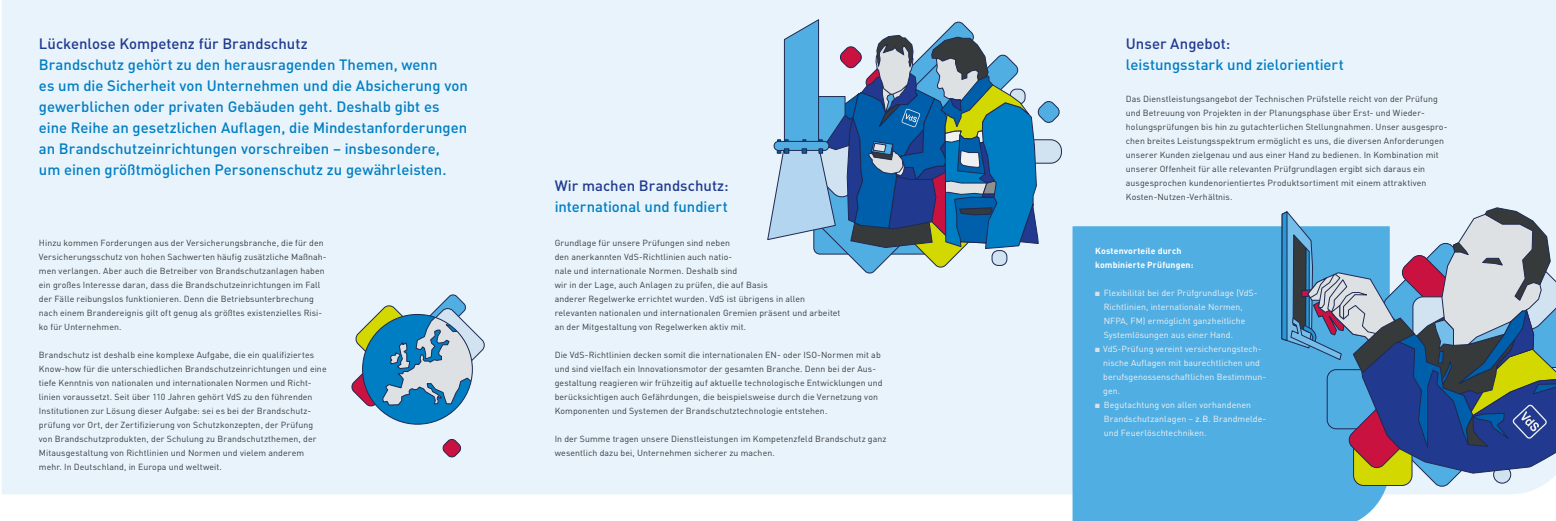
<style>
.page{position:relative;width:1556px;height:521px;background:#fff}
.page>*{position:absolute;margin:0;border:0;box-sizing:border-box;transform-origin:0 0}
.t1{font:500 14.88px/21px "DIN Pro";color:#007ec3}
.t2{font:500 14.88px "DIN Pro";color:#213a8f}
.t3{font:8.75px/14px "DIN Pro";letter-spacing:.01em;color:#373a3b}
.t4{font:8.75px/14px "DIN Pro";letter-spacing:.01em;color:#f2f2f2}
.t5{font:700 8.75px/14px "DIN Pro";letter-spacing:.01em;color:#fff}
.s1{color:#dee1e3}
.s2{color:#fff}
</style>
<div class="page">
<div style="left:2px;top:0;width:1553px;height:494px;background:#e8f3fc"></div>
<svg style="left:1072px;top:226px;width:317px;height:295px;background:#57b0e3"></svg>
<svg style="left:1280px;top:207px;width:275px;height:281px;background:#7592ad"></svg>
<svg style="left:350px;top:293px;width:136px;height:131px;background:#90b9ce"></svg>
<svg style="left:441px;top:438px;width:21px;height:21px"></svg>
<svg style="left:766px;top:0;width:294px;height:275px;background:#83abc7"></svg>
<h1 class="t2" style="left:39px;top:32px;width:270px">Lückenlose Kompetenz für Brandschutz</h1>
<p class="t1" style="left:39px;top:53px;width:430px">Brandschutz gehört zu den herausragenden Themen, wenn<br>es um die Sicherheit von Unternehmen und die Absicherung von gewerblichen oder privaten Gebäuden geht. Deshalb gibt es eine Reihe an gesetzlichen Auflagen, die Mindestanforderungen an Brandschutzeinrichtungen vorschreiben – insbesondere,<br>um einen größtmöglichen Personenschutz zu gewährleisten.</p>
<p class="t3" style="left:39px;top:235px;width:289px">Hinzu kommen Forderungen aus der Versicherungsbranche, die für den Versicherungsschutz von hohen Sachwerten häufig zusätzliche Maßnah&shy;men verlangen. Aber auch die Betreiber von Brandschutzanlagen haben ein großes Interesse daran, dass die Brandschutzeinrichtungen im Fall der Fälle reibungslos funktionieren. Denn die Betriebsunterbrechung nach einem Brandereignis gilt oft genug als größtes existenzielles Risi&shy;ko für Unternehmen.</p>
<p class="t3" style="left:39px;top:347px;width:289px">Brandschutz ist deshalb eine komplexe Aufgabe, die ein qualifiziertes Know-how für die unterschiedlichen Brandschutzeinrichtungen und eine tiefe Kenntnis von nationalen und internationalen Normen und Richt&shy;linien voraussetzt. Seit über 110 Jahren gehört VdS zu den führenden Institutionen zur Lösung dieser Aufgabe: sei es bei der Brandschutz&shy;prüfung vor Ort, der Zertifizierung von Schutzkonzepten, der Prüfung von Brandschutzprodukten, der Schulung zu Brandschutzthemen, der Mitausgestaltung von Richtlinien und Normen und vielem anderem mehr. In Deutschland, in Europa und weltweit.</p>
<h1 class="t2" style="left:554px;top:174px;width:175px">Wir machen Brandschutz:</h1>
<h1 class="t1" style="left:554px;top:195px;width:174px">international und fundiert</h1>
<p class="t3" style="left:554px;top:235px;width:287px">Grundlage für unsere Prüfungen sind neben<br>den anerkannten VdS-Richtlinien auch natio-<br>nale und internationale Normen. Deshalb sind<br>wir in der Lage, auch Anlagen zu prüfen, die auf Basis<br>anderer Regelwerke errichtet wurden. VdS ist übrigens in allen relevanten nationalen und internationalen Gremien präsent und arbeitet an der Mitgestaltung von Regelwerken aktiv mit.</p>
<p class="t3" style="left:554px;top:347px;width:329px">Die VdS-Richtlinien decken somit die internationalen EN- oder ISO-Normen mit ab und sind vielfach ein Innovationsmotor der gesamten Branche. Denn bei der Aus&shy;gestaltung reagieren wir frühzeitig auf aktuelle technologische Entwicklungen und berücksichtigen auch Gefährdungen, die beispielsweise durch die Vernetzung von Komponenten und Systemen der Brandschutztechnologie entstehen.</p>
<p class="t3" style="left:554px;top:431px;width:333px">In der Summe tragen unsere Dienstleistungen im Kompetenzfeld Brandschutz ganz wesentlich dazu bei, Unternehmen sicherer zu machen.</p>
<h1 class="t2" style="left:1125px;top:32px;width:106px">Unser Angebot:</h1>
<h1 class="t1" style="left:1125px;top:53px;width:219px">leistungsstark und zielorientiert</h1>
<p class="t3" style="left:1125px;top:91px;width:323px">Das Dienstleistungsangebot der Technischen Prüfstelle reicht von der Prüfung und Betreuung von Projekten in der Planungsphase über Erst- und Wieder&shy;holungsprüfungen bis hin zu gutachterlichen Stellungnahmen. Unser ausgespro&shy;chen breites Leistungsspektrum ermöglicht es uns, die diversen Anforderungen unserer Kunden zielgenau und aus einer Hand zu bedienen. In Kombination mit unserer Offenheit für alle relevanten Prüfgrundlagen ergibt sich daraus ein ausgesprochen kundenorientiertes Produktsortiment mit einem attraktiven Kosten-Nutzen-Verhältnis.</p>
<p class="t5" style="left:1095px;top:243px;width:100px">Kostenvorteile durch kombinierte Prüfungen:</p>
<p class="t4" style="left:1103px;top:285px;width:155px;text-indent:-8px"><span class="s1">■</span> Flexibilität bei der Prüfgrundlage (VdS-Richtlinien, internationale Normen, NFPA, FM) ermöglicht ganzheitliche Systemlösungen aus einer Hand.</p>
<p class="t4" style="left:1103px;top:341px;width:164px;text-indent:-8px"><span class="s1">■</span> VdS-Prüfung vereint versicherungstech&shy;nische Auflagen mit baurechtlichen und berufsgenossenschaftlichen Bestimmun&shy;gen.</p>
<p class="t4" style="left:1103px;top:397px;width:164px;text-indent:-8px"><span class="s1">■</span> Begutachtung von allen vorhandenen<br>Brandschutzanlagen – <span class="s2">z.B.</span> Brandmelde&shy;und Feuerlöschtechniken.</p>
</div>
